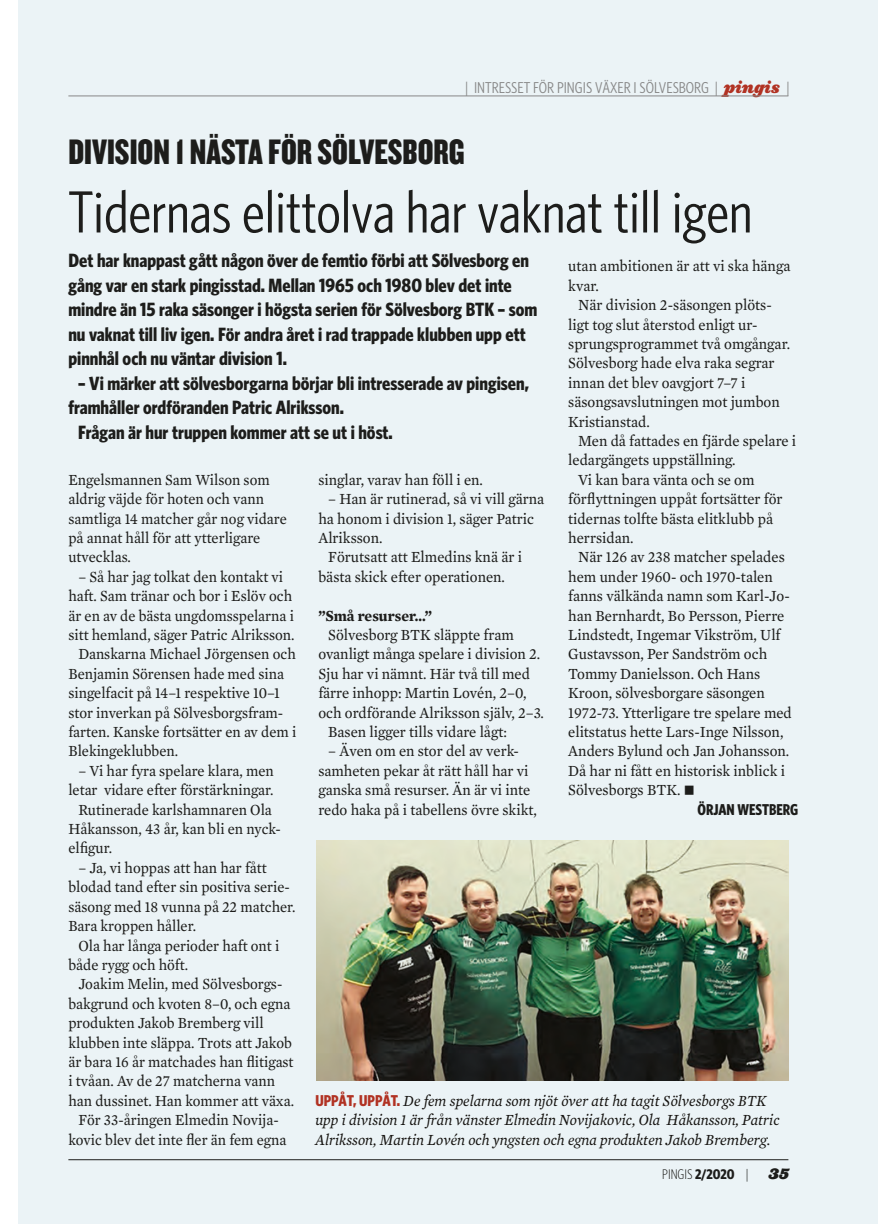
<style>
.page{position:relative;width:878px;height:1224px;background:#fff}
.page>*{position:absolute;margin:0;border:0;box-sizing:border-box;transform-origin:0 0}
.t1{font:condensed 59.5px "Whitney HTF";color:#1d1d1b}
.t2{font:36.75px "Knockout HTF69 Full Liteweight";color:#1d1d1b}
.t3{font:700 condensed 19.25px/24.5px "Whitney HTF";color:#1d1d1b}
.t4{font:15.75px/19.4px "Mercury Text G2 Roman";color:#1d1d1b;scale:.94 1}
.t5{font:15.75px/19.4px "Mercury Text G2 Roman";color:#1d1d1b;scale:.93 1}
.t6{font:italic 15.75px/19.4px "Mercury Text G2";color:#151310;scale:.93 1}
.t7{font:condensed 15.75px "Whitney HTF";color:#878787}
.t8{font:700 15.75px "Mercury Text G2";color:#1d1d1b;scale:.94 1}
.t9{font:700 condensed 15.75px "Whitney HTF";color:#1d1d1b;scale:.94 1}
.t10{font:300 condensed 14px "Whitney HTF";color:#1d1d1b}
.t11{font:14px "Ziggurat HTF Black Italic";color:#1d1d1b}
.s1{font-family:"Ziggurat HTF Black Italic";font-stretch:normal;color:#b13223}
.s2{font-family:"Whitney HTF";font-weight:700;font-style:normal;font-stretch:condensed;color:#b13223}
.s3{font-weight:700}
</style>
<div class="page">
<div style="left:19px;top:0;width:858px;height:1223px;background:#ebf3f6"></div>
<img style="left:316px;top:840px;width:472px;height:239px">
<hr style="left:68px;top:96px;width:720px;height:1px;background:#878787">
<hr style="left:68px;top:1159px;width:720px;height:1px;background:#1d1d1b">
<p class="t7" style="left:465px;top:79px;width:326px">| INTRESSET FÖR PINGIS VÄXER I SÖLVESBORG | <span class="s1">pingis</span> |</p>
<h2 class="t2" style="left:68px;top:132px;width:398px">DIVISION 1 NÄSTA FÖR SÖLVESBORG</h2>
<h1 class="t1" style="left:68px;top:178px;width:685px">Tidernas elittolva har vaknat till igen</h1>
<p class="t3" style="left:68px;top:248px;width:470px">Det har knappast gått någon över de femtio förbi att Sölvesborg en gång var en stark pingisstad. Mellan 1965 och 1980 blev det inte mindre än 15 raka säsonger i högsta serien för Sölvesborg BTK – som nu vaknat till liv igen. För andra året i rad trappade klubben upp ett pinnhål och nu väntar division 1.</p>
<p class="t3" style="left:78px;top:370px;width:452px">– Vi märker att sölvesborgarna börjar bli intresserade av pingisen,</p>
<p class="t3" style="left:68px;top:395px;width:277px">framhåller ordföranden Patric Alriksson.</p>
<p class="t3" style="left:78px;top:419px;width:316px">Frågan är hur truppen kommer att se ut i höst.</p>
<p class="t4" style="left:568px;top:256px;width:238px">utan ambitionen är att vi ska hänga kvar.</p>
<p class="t4" style="left:568px;top:295px;width:237px;text-indent:10px">När division 2-säsongen plöts&shy;ligt tog slut återstod enligt ur&shy;sprungsprogrammet två omgångar.<br>Sölvesborg hade elva raka segrar innan det blev oavgjort 7–7 i säsongsavslutningen mot jumbon<br>Kristianstad.</p>
<p class="t4" style="left:578px;top:431px;width:233px">Men då fattades en fjärde spelare i</p>
<p class="t4" style="left:568px;top:450px;width:179px">ledargängets uppställning.</p>
<p class="t4" style="left:578px;top:469px;width:189px">Vi kan bara vänta och se om</p>
<p class="t4" style="left:568px;top:489px;width:229px">förflyttningen uppåt fortsätter för</p>
<p class="t4" style="left:568px;top:508px;width:219px">tidernas tolfte bästa elitklubb på</p>
<p class="t4" style="left:568px;top:528px;width:71px">herrsidan.</p>
<p class="t4" style="left:578px;top:547px;width:221px">När 126 av 238 matcher spelades</p>
<p class="t4" style="left:568px;top:566px;width:219px">hem under 1960- och 1970-talen</p>
<p class="t4" style="left:568px;top:586px;width:237px">fanns välkända namn som Karl-Jo-</p>
<p class="t4" style="left:568px;top:605px;width:231px">han Bernhardt, Bo Persson, Pierre</p>
<p class="t4" style="left:568px;top:625px;width:227px">Lindstedt, Ingemar Vikström, Ulf</p>
<p class="t4" style="left:568px;top:644px;width:213px">Gustavsson, Per Sandström och</p>
<p class="t4" style="left:568px;top:663px;width:205px">Tommy Danielsson. Och Hans</p>
<p class="t4" style="left:568px;top:683px;width:210px">Kroon, sölvesborgare säsongen</p>
<p class="t4" style="left:568px;top:702px;width:239px">1972-73. Ytterligare tre spelare med</p>
<p class="t4" style="left:568px;top:722px;width:230px">elitstatus hette Lars-Inge Nilsson,</p>
<p class="t4" style="left:568px;top:741px;width:236px">Anders Bylund och Jan Johansson.</p>
<p class="t4" style="left:568px;top:760px;width:232px">Då har ni fått en historisk inblick i</p>
<p class="t4" style="left:568px;top:780px;width:136px">Sölvesborgs BTK. ■</p>
<p class="t9" style="left:697px;top:799px;width:109px">ÖRJAN WESTBERG</p>
<p class="t5" style="left:68px;top:469px;width:236px">Engelsmannen Sam Wilson som aldrig väjde för hoten och vann samtliga 14 matcher går nog vidare på annat håll för att ytterligare utvecklas.</p>
<p class="t5" style="left:78px;top:566px;width:222px">– Så har jag tolkat den kontakt vi</p>
<p class="t5" style="left:68px;top:586px;width:242px">haft. Sam tränar och bor i Eslöv och</p>
<p class="t5" style="left:68px;top:605px;width:244px">är en av de bästa ungdomsspelarna i</p>
<p class="t5" style="left:68px;top:625px;width:244px">sitt hemland, säger Patric Alriksson.</p>
<p class="t5" style="left:78px;top:644px;width:235px">Danskarna Michael Jörgensen och</p>
<p class="t5" style="left:68px;top:663px;width:233px">Benjamin Sörensen hade med sina</p>
<p class="t5" style="left:68px;top:683px;width:229px">singelfacit på 14–1 respektive 10–1</p>
<p class="t5" style="left:68px;top:702px;width:232px">stor inverkan på Sölvesborgsfram-</p>
<p class="t5" style="left:68px;top:722px;width:246px">farten. Kanske fortsätter en av dem i</p>
<p class="t5" style="left:68px;top:741px;width:119px">Blekingeklubben.</p>
<p class="t5" style="left:78px;top:760px;width:212px">– Vi har fyra spelare klara, men</p>
<p class="t5" style="left:68px;top:780px;width:222px">letar vidare efter förstärkningar.</p>
<p class="t5" style="left:78px;top:799px;width:209px">Rutinerade karlshamnaren Ola</p>
<p class="t5" style="left:68px;top:819px;width:230px">Håkansson, 43 år, kan bli en nyck-</p>
<p class="t5" style="left:68px;top:838px;width:48px">elfigur.</p>
<p class="t5" style="left:68px;top:857px;width:245px;text-indent:10px">– Ja, vi hoppas att han har fått blodad tand efter sin positiva serie&shy;säsong med 18 vunna på 22 matcher.<br>Bara kroppen håller.</p>
<p class="t5" style="left:68px;top:935px;width:228px;text-indent:10px">Ola har långa perioder haft ont i både rygg och höft.</p>
<p class="t5" style="left:78px;top:974px;width:221px">Joakim Melin, med Sölvesborgs-</p>
<p class="t5" style="left:68px;top:993px;width:240px">bakgrund och kvoten 8–0, och egna</p>
<p class="t5" style="left:68px;top:1012px;width:211px">produkten Jakob Bremberg vill</p>
<p class="t5" style="left:68px;top:1032px;width:242px">klubben inte släppa. Trots att Jakob</p>
<p class="t5" style="left:68px;top:1051px;width:243px">är bara 16 år matchades han flitigast</p>
<p class="t5" style="left:68px;top:1071px;width:224px">i tvåan. Av de 27 matcherna vann</p>
<p class="t5" style="left:68px;top:1090px;width:244px">han dussinet. Han kommer att växa.</p>
<p class="t5" style="left:78px;top:1109px;width:217px">För 33-åringen Elmedin Novija-</p>
<p class="t5" style="left:68px;top:1129px;width:236px">kovic blev det inte fler än fem egna</p>
<p class="t5" style="left:318px;top:469px;width:178px">singlar, varav han föll i en.</p>
<p class="t4" style="left:318px;top:489px;width:242px;text-indent:10px">– Han är rutinerad, så vi vill gärna ha honom i division 1, säger Patric<br>Alriksson.</p>
<p class="t4" style="left:318px;top:547px;width:218px;text-indent:10px">Förutsatt att Elmedins knä är i bästa skick efter operationen.</p>
<p class="t8" style="left:318px;top:605px;width:122px">”Små resurser…”</p>
<p class="t4" style="left:328px;top:625px;width:199px">Sölvesborg BTK släppte fram</p>
<p class="t4" style="left:318px;top:644px;width:237px">ovanligt många spelare i division 2.</p>
<p class="t4" style="left:318px;top:663px;width:227px">Sju har vi nämnt. Här två till med</p>
<p class="t4" style="left:318px;top:683px;width:223px">färre inhopp: Martin Lovén, 2–0,</p>
<p class="t4" style="left:318px;top:702px;width:241px">och ordförande Alriksson själv, 2–3.</p>
<p class="t4" style="left:328px;top:722px;width:191px">Basen ligger tills vidare lågt:</p>
<p class="t4" style="left:318px;top:741px;width:234px;text-align:center">– Även om en stor del av verk&shy;samheten pekar åt rätt håll har vi ganska små resurser. Än är vi inte redo haka på i tabellens övre skikt,</p>
<p class="t6" style="left:315px;top:1090px;width:500px"><span class="s2">UPPÅT, UPPÅT.</span> De fem spelarna som njöt över att ha tagit Sölvesborgs BTK upp i division 1 är från vänster Elmedin Novijakovic, Ola Håkansson, Patric<br>Alriksson, Martin Lovén och yngsten och egna produkten Jakob Bremberg.</p>
<p class="t10" style="left:662px;top:1166px;width:88px">PINGIS <span class="s3">2/2020</span> |</p>
<p class="t11" style="left:767px;top:1162px;width:22px">35</p>
</div>
